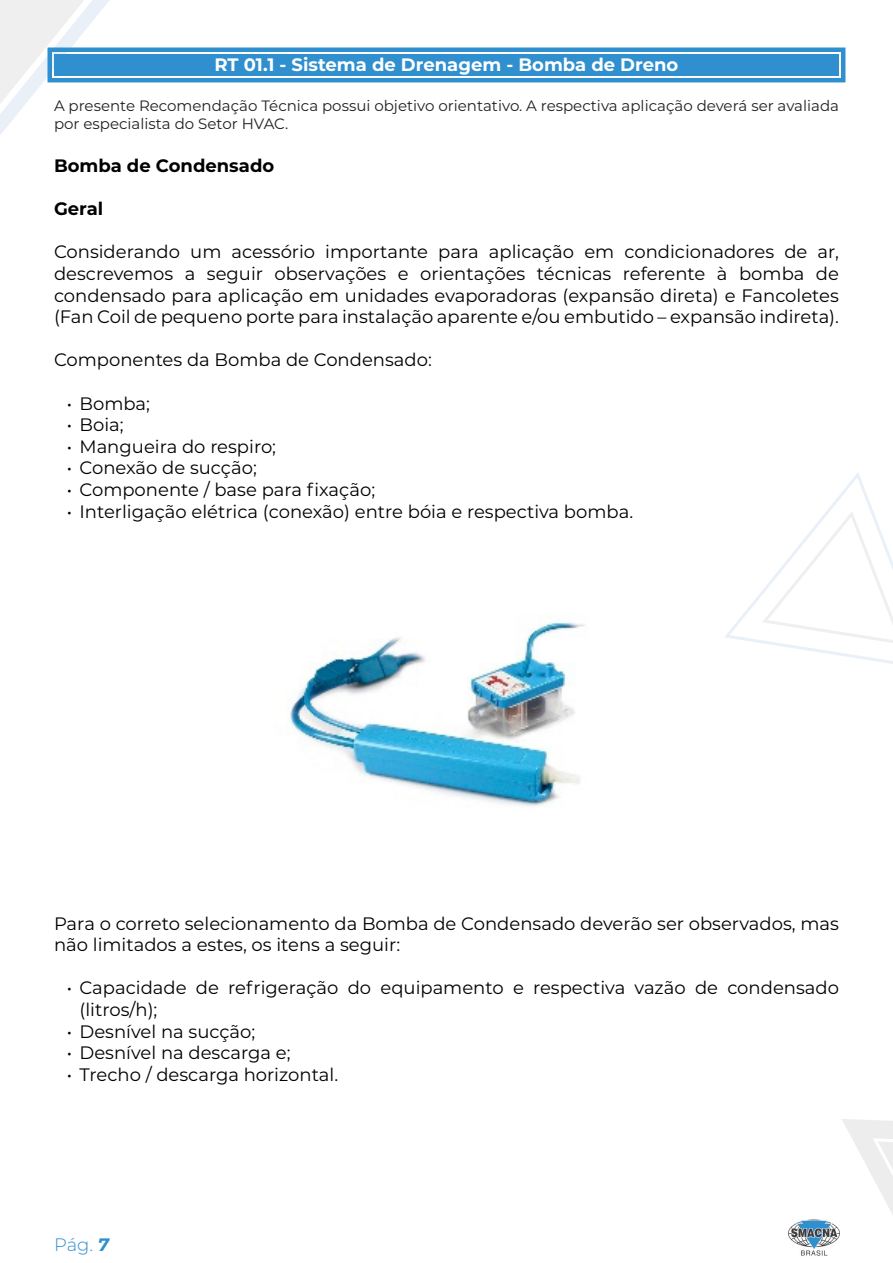
<style>
.page{position:relative;width:893px;height:1263px;background:#fff}
.page>*{position:absolute;margin:0;border:0;box-sizing:border-box;transform-origin:0 0}
.Texto{font:18px/21.6px "Montserrat";color:#000}
.DATA{font:700 18px "Montserrat";color:#fff}
.Texto-2{font:700 18px "Montserrat";color:#000}
.t1{font:300 18px "Montserrat";color:#308fce}
.ABAIXO_RT{font:15px/18px "Montserrat";color:#231f20}
.s1{font-weight:700;font-style:italic}
</style>
<div class="page">
<img style="left:788px;top:1220px;width:52px;height:36px">
<svg style="left:0;top:0;width:137px;height:135px"></svg>
<svg style="left:725px;top:472px;width:168px;height:192px"></svg>
<svg style="left:842px;top:1119px;width:51px;height:96px"></svg>
<div style="left:54px;top:54px;width:785px;height:22px;background:#308fce"></div>
<div style="left:47px;top:47px;width:798px;height:35px;border:4px solid #308fce"></div>
<img style="left:286px;top:622px;width:299px;height:185px">
<p class="DATA" style="left:215px;top:52px;width:465px">RT 01.1 - Sistema de Drenagem - Bomba de Dreno</p>
<p class="ABAIXO_RT" style="left:54px;top:96px;width:786px">A presente Recomendação Técnica possui objetivo orientativo. A respectiva aplicação deverá ser avaliada por especialista do Setor HVAC.</p>
<p class="Texto-2" style="left:54px;top:153px;width:222px">Bomba de Condensado</p>
<p class="Texto-2" style="left:54px;top:196px;width:51px">Geral</p>
<p class="Texto" style="left:54px;top:240px;width:786px;text-align:justify">Considerando um acessório importante para aplicação em condicionadores de ar, descrevemos a seguir observações e orientações técnicas referente à bomba de condensado para aplicação em unidades evaporadoras (expansão direta) e Fancoletes (Fan Coil de pequeno porte para instalação aparente e/ou embutido – expansão indireta).</p>
<p class="Texto" style="left:54px;top:348px;width:379px">Componentes da Bomba de Condensado:</p>
<p class="Texto" style="left:67px;top:392px;width:85px">• Bomba;</p>
<p class="Texto" style="left:67px;top:413px;width:58px">• Boia;</p>
<p class="Texto" style="left:67px;top:435px;width:211px">• Mangueira do respiro;</p>
<p class="Texto" style="left:67px;top:456px;width:192px">• Conexão de sucção;</p>
<p class="Texto" style="left:67px;top:478px;width:310px">• Componente / base para fixação;</p>
<p class="Texto" style="left:67px;top:500px;width:568px">• Interligação elétrica (conexão) entre bóia e respectiva bomba.</p>
<p class="Texto" style="left:54px;top:912px;width:786px">Para o correto selecionamento da Bomba de Condensado deverão ser observados, mas não limitados a estes, os itens a seguir:</p>
<p class="Texto" style="left:80px;top:976px;width:761px;text-indent:-13px">• Capacidade de refrigeração do equipamento e respectiva vazão de condensado (litros/h);</p>
<p class="Texto" style="left:67px;top:1020px;width:190px">• Desnível na sucção;</p>
<p class="Texto" style="left:67px;top:1041px;width:225px">• Desnível na descarga e;</p>
<p class="Texto" style="left:67px;top:1063px;width:273px">• Trecho / descarga horizontal.</p>
<p class="t1" style="left:54px;top:1232px;width:56px">Pág. <span class="s1">7</span></p>
</div>
